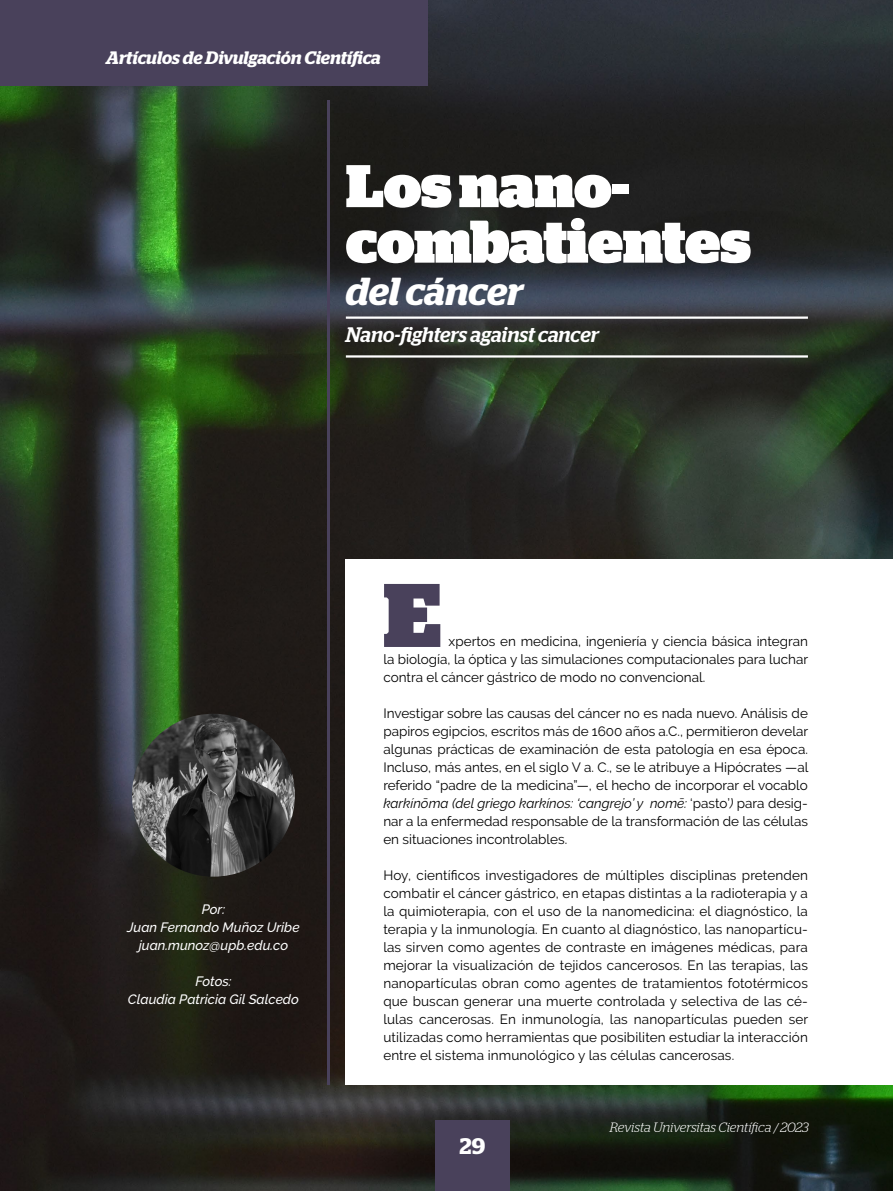
<style>
.page{position:relative;width:893px;height:1191px;background:#fff}
.page>*{position:absolute;margin:0;border:0;box-sizing:border-box;transform-origin:0 0}
.t1{font:900 90px "Stag";color:#49415b}
.t2{font:900 60px/55.5px "Stag";letter-spacing:-.005em;color:#fff}
.t3{font:italic 600 39px "Stag";letter-spacing:-.005em;color:#fff}
.t4{font:600 22.5px "Stag";color:#fff}
.t5{font:italic 500 21px "Stag";letter-spacing:-.005em;color:#fff}
.t6{font:italic 600 18px "Stag";letter-spacing:-.005em;color:#fff}
.t7{font:13.5px/18px "Raleway";color:#000;text-align:justify}
.t8{font:italic 500 13.5px/18px "Raleway";color:#fff;text-align:center}
.t9{font:italic 300 13.5px "Stag";letter-spacing:-.005em;color:#fff}
.s1{font-style:italic}
</style>
<div class="page">
<img style="left:0;top:0;width:893px;height:1191px">
<div style="left:346px;top:559px;width:547px;height:525px;background:#fff"></div>
<hr style="left:328px;top:100px;width:2px;height:984px;background:#49415b">
<hr style="left:346px;top:316px;width:462px;height:3px;background:#fff">
<hr style="left:346px;top:355px;width:462px;height:2px;background:#fff">
<div style="left:0;top:0;width:427px;height:85px;background:#49415b"></div>
<img style="left:132px;top:713px;width:163px;height:163px;border-radius:81px">
<div style="left:435px;top:1120px;width:75px;height:71px;background:#49415b"></div>
<h3 class="t6" style="left:106px;top:47px;width:276px">Artículos de Divulgación Científica</h3>
<h2 class="t2" style="left:346px;top:159px;width:407px">Los nano&shy;combatientes</h2>
<h3 class="t3" style="left:346px;top:268px;width:179px">del cáncer</h3>
<h3 class="t5" style="left:346px;top:322px;width:254px">Nano-fighters against cancer</h3>
<p class="t8" style="left:127px;top:900px;width:174px">Por:<br>Juan Fernando Muñoz Uribe juan.munoz@upb.edu.co</p>
<p class="t8" style="left:128px;top:972px;width:172px">Fotos:<br>Claudia Patricia Gil Salcedo</p>
<h1 class="t1" style="left:383px;top:563px;width:60px">E</h1>
<p class="t7" style="left:383px;top:632px;width:426px;text-indent:65px">xpertos en medicina, ingeniería y ciencia básica integran la biología, la óptica y las simulaciones computacionales para luchar contra el cáncer gástrico de modo no convencional.</p>
<p class="t7" style="left:383px;top:704px;width:426px">Investigar sobre las causas del cáncer no es nada nuevo. Análisis de papiros egipcios, escritos más de 1600 años a.C., permitieron develar algunas prácticas de examinación de esta patología en esa época.<br>Incluso, más antes, en el siglo V a. C., se le atribuye a Hipócrates —al referido “padre de la medicina”—, el hecho de incorporar el vocablo <span class="s1">karkínōma (del griego karkínos: ‘cangrejo’ y ̶ nomē:</span> ‘pasto’<span class="s1">)</span> para desig&shy;nar a la enfermedad responsable de la transformación de las células en situaciones incontrolables.</p>
<p class="t7" style="left:383px;top:866px;width:426px">Hoy, científicos investigadores de múltiples disciplinas pretenden combatir el cáncer gástrico, en etapas distintas a la radioterapia y a la quimioterapia, con el uso de la nanomedicina: el diagnóstico, la terapia y la inmunología. En cuanto al diagnóstico, las nanopartícu&shy;las sirven como agentes de contraste en imágenes médicas, para mejorar la visualización de tejidos cancerosos. En las terapias, las nanopartículas obran como agentes de tratamientos fototérmicos que buscan generar una muerte controlada y selectiva de las cé&shy;lulas cancerosas. En inmunología, las nanopartículas pueden ser utilizadas como herramientas que posibiliten estudiar la interacción entre el sistema inmunológico y las células cancerosas.</p>
<h3 class="t4" style="left:459px;top:1132px;width:27px">29</h3>
<p class="t9" style="left:610px;top:1119px;width:201px">Revista Universitas Científica / 2023</p>
</div>
